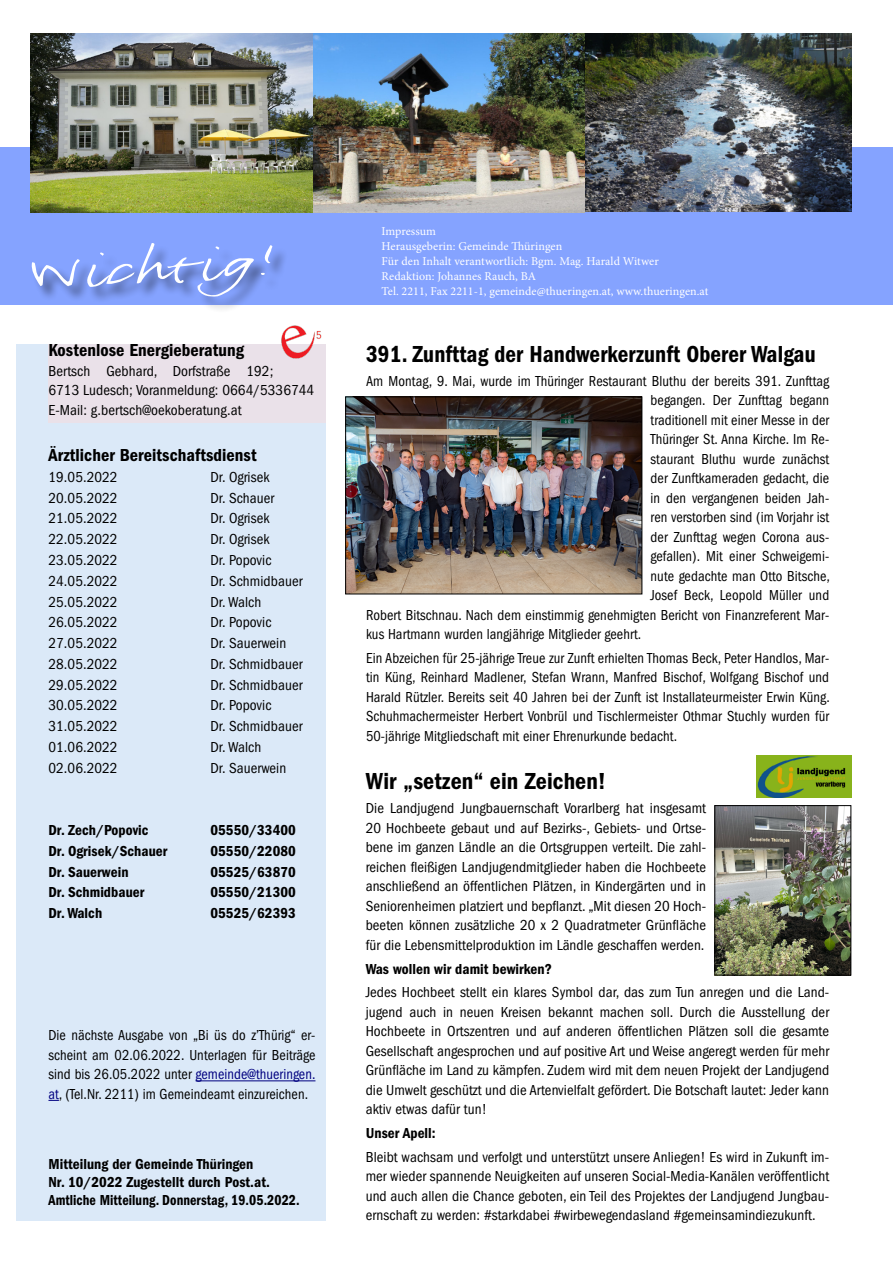
<style>
.page{position:relative;width:893px;height:1263px;background:#fff}
.page>*{position:absolute;margin:0;border:0;box-sizing:border-box;transform-origin:0 0}
.t1{font:24px "ITC Franklin Gothic Std Dm Cd";letter-spacing:.005em;color:#000;scale:.96 1}
.t2{font:24px "ITC Franklin Gothic Std Dm Cd";letter-spacing:.005em;color:#000}
.t3{font:18px "ITC Franklin Gothic Std Dm Cd";letter-spacing:.005em;color:#000}
.t4{font:condensed 15px/19.5px "ITC Franklin Gothic Std";letter-spacing:.005em;color:#000;text-align:justify}
.t5{font:condensed 15px/19.5px "ITC Franklin Gothic Std";letter-spacing:.005em;color:#000;text-align:justify;scale:.96 1}
.t6{font:15px/18px "ITC Franklin Gothic Std Dm Cd";letter-spacing:.005em;color:#000}
.t7{font:12px/15px "Minion Pro";letter-spacing:.005em;color:#fff}
.s1{color:#000080}
</style>
<div class="page">
<div style="left:0;top:147px;width:893px;height:158px;background:#85a3ff"></div>
<div style="left:32px;top:244px;width:256px;height:69px;background:#000;opacity:.5"></div>
<svg style="left:31px;top:243px;width:244px;height:54px"></svg>
<img style="left:243px;top:33px;width:608px;height:180px">
<img style="left:31px;top:33px;width:282px;height:179px">
<div style="left:16px;top:344px;width:310px;height:876px;background:#dbe9f8"></div>
<hr style="left:196px;top:1080px;width:119px;height:1px;background:#000080">
<div style="left:48px;top:344px;width:278px;height:78px;background:#eae1e9"></div>
<img style="left:281px;top:325px;width:41px;height:34px">
<img style="left:717px;top:807px;width:132px;height:166px">
<div style="left:715px;top:805px;width:136px;height:170px;border:1px solid #000"></div>
<img style="left:757px;top:755px;width:95px;height:42px">
<img style="left:347px;top:399px;width:293px;height:193px">
<div style="left:345px;top:397px;width:297px;height:197px;border:1px solid #000"></div>
<p class="t3" style="left:48px;top:340px;width:197px">Kostenlose Energieberatung</p>
<p class="t4" style="left:48px;top:361px;width:267px;text-align:left">Bertsch Gebhard, Dorfstraße 192;<br>6713 Ludesch; Voranmeldung: 0664/5336744<br>E-Mail: g.bertsch@oekoberatung.at</p>
<p class="t3" style="left:48px;top:445px;width:210px">Ärztlicher Bereitschaftsdienst</p>
<p class="t4" style="left:48px;top:467px;width:71px">19.05.2022</p>
<p class="t4" style="left:210px;top:467px;width:61px">Dr. Ogrisek</p>
<p class="t4" style="left:48px;top:488px;width:71px">20.05.2022</p>
<p class="t4" style="left:210px;top:488px;width:65px">Dr. Schauer</p>
<p class="t4" style="left:48px;top:509px;width:71px">21.05.2022</p>
<p class="t4" style="left:210px;top:509px;width:61px">Dr. Ogrisek</p>
<p class="t4" style="left:48px;top:530px;width:71px">22.05.2022</p>
<p class="t4" style="left:210px;top:530px;width:61px">Dr. Ogrisek</p>
<p class="t4" style="left:48px;top:550px;width:71px">23.05.2022</p>
<p class="t4" style="left:210px;top:550px;width:63px">Dr. Popovic</p>
<p class="t4" style="left:48px;top:571px;width:71px">24.05.2022</p>
<p class="t4" style="left:210px;top:571px;width:94px">Dr. Schmidbauer</p>
<p class="t4" style="left:48px;top:592px;width:71px">25.05.2022</p>
<p class="t4" style="left:210px;top:592px;width:52px">Dr. Walch</p>
<p class="t4" style="left:48px;top:613px;width:71px">26.05.2022</p>
<p class="t4" style="left:210px;top:613px;width:63px">Dr. Popovic</p>
<p class="t4" style="left:48px;top:633px;width:71px">27.05.2022</p>
<p class="t4" style="left:210px;top:633px;width:77px">Dr. Sauerwein</p>
<p class="t4" style="left:48px;top:654px;width:71px">28.05.2022</p>
<p class="t4" style="left:210px;top:654px;width:94px">Dr. Schmidbauer</p>
<p class="t4" style="left:48px;top:675px;width:71px">29.05.2022</p>
<p class="t4" style="left:210px;top:675px;width:94px">Dr. Schmidbauer</p>
<p class="t4" style="left:48px;top:696px;width:71px">30.05.2022</p>
<p class="t4" style="left:210px;top:696px;width:63px">Dr. Popovic</p>
<p class="t4" style="left:48px;top:717px;width:71px">31.05.2022</p>
<p class="t4" style="left:210px;top:717px;width:94px">Dr. Schmidbauer</p>
<p class="t4" style="left:48px;top:737px;width:71px">01.06.2022</p>
<p class="t4" style="left:210px;top:737px;width:52px">Dr. Walch</p>
<p class="t4" style="left:48px;top:758px;width:71px">02.06.2022</p>
<p class="t4" style="left:210px;top:758px;width:77px">Dr. Sauerwein</p>
<p class="t6" style="left:48px;top:821px;width:102px">Dr. Zech/Popovic</p>
<p class="t6" style="left:210px;top:821px;width:87px">05550/33400</p>
<p class="t6" style="left:48px;top:842px;width:121px">Dr. Ogrisek/Schauer</p>
<p class="t6" style="left:210px;top:842px;width:87px">05550/22080</p>
<p class="t6" style="left:48px;top:863px;width:82px">Dr. Sauerwein</p>
<p class="t6" style="left:210px;top:863px;width:87px">05525/63870</p>
<p class="t6" style="left:48px;top:883px;width:98px">Dr. Schmidbauer</p>
<p class="t6" style="left:210px;top:883px;width:87px">05550/21300</p>
<p class="t6" style="left:48px;top:904px;width:55px">Dr. Walch</p>
<p class="t6" style="left:210px;top:904px;width:87px">05525/62393</p>
<p class="t5" style="left:48px;top:1026px;width:280px">Die nächste Ausgabe von „Bi üs do z’Thürig“ er&shy;scheint am 02.06.2022. Unterlagen für Beiträge sind bis 26.05.2022 unter <span class="s1">gemeinde@thueringen. at</span>, (Tel.Nr. 2211) im Gemeindeamt einzureichen.</p>
<p class="t6" style="left:48px;top:1155px;width:253px">Mitteilung der Gemeinde Thüringen<br>Nr. 10/2022 Zugestellt durch Post.at.<br>Amtliche Mitteilung. Donnerstag, 19.05.2022.</p>
<p class="t7" style="left:382px;top:224px;width:328px">Impressum<br>Herausgeberin: Gemeinde Thüringen<br>Für den Inhalt verantwortlich: Bgm. Mag. Harald Witwer Redaktion: Johannes Rauch, BA<br>Tel. 2211, Fax 2211-1, gemeinde@thueringen.at, www.thueringen.at</p>
<h1 class="t1" style="left:366px;top:340px;width:470px">391. Zunfttag der Handwerkerzunft Oberer Walgau</h1>
<p class="t5" style="left:366px;top:371px;width:484px">Am Montag, 9. Mai, wurde im Thüringer Restaurant Bluthu der bereits 391. Zunfttag</p>
<p class="t5" style="left:651px;top:390px;width:188px">begangen. Der Zunfttag begann</p>
<p class="t5" style="left:651px;top:410px;width:188px">traditionell mit einer Messe in der</p>
<p class="t5" style="left:651px;top:429px;width:188px">Thüringer St. Anna Kirche. Im Re-</p>
<p class="t5" style="left:651px;top:449px;width:188px">staurant Bluthu wurde zunächst</p>
<p class="t5" style="left:651px;top:468px;width:188px">der Zunftkameraden gedacht, die</p>
<p class="t5" style="left:651px;top:488px;width:188px">in den vergangenen beiden Jah-</p>
<p class="t5" style="left:651px;top:507px;width:188px">ren verstorben sind (im Vorjahr ist</p>
<p class="t5" style="left:651px;top:527px;width:188px">der Zunfttag wegen Corona aus-</p>
<p class="t5" style="left:651px;top:546px;width:188px">gefallen). Mit einer Schweigemi-</p>
<p class="t5" style="left:651px;top:566px;width:188px">nute gedachte man Otto Bitsche,</p>
<p class="t5" style="left:651px;top:585px;width:188px">Josef Beck, Leopold Müller und</p>
<p class="t5" style="left:366px;top:605px;width:484px">Robert Bitschnau. Nach dem einstimmig genehmigten Bericht von Finanzreferent Mar-</p>
<p class="t5" style="left:366px;top:624px;width:288px">kus Hartmann wurden langjährige Mitglieder geehrt.</p>
<p class="t5" style="left:366px;top:648px;width:485px">Ein Abzeichen für 25-jährige Treue zur Zunft erhielten Thomas Beck, Peter Handlos, Mar&shy;tin Küng, Reinhard Madlener, Stefan Wrann, Manfred Bischof, Wolfgang Bischof und Harald Rützler. Bereits seit 40 Jahren bei der Zunft ist Installateurmeister Erwin Küng.<br>Schuhmachermeister Herbert Vonbrül und Tischlermeister Othmar Stuchly wurden für 50-jährige Mitgliedschaft mit einer Ehrenurkunde bedacht.</p>
<h1 class="t2" style="left:366px;top:768px;width:242px">Wir „setzen“ ein Zeichen!</h1>
<p class="t4" style="left:366px;top:799px;width:342px">Die Landjugend Jungbauernschaft Vorarlberg hat insgesamt 20 Hochbeete gebaut und auf Bezirks-, Gebiets- und Ortse&shy;bene im ganzen Ländle an die Ortsgruppen verteilt. Die zahl&shy;reichen fleißigen Landjugendmitglieder haben die Hochbeete anschließend an öffentlichen Plätzen, in Kindergärten und in Seniorenheimen platziert und bepflanzt. „Mit diesen 20 Hoch&shy;beeten können zusätzliche 20 x 2 Quadratmeter Grünfläche für die Lebensmittelproduktion im Ländle geschaffen werden.</p>
<p class="t6" style="left:366px;top:959px;width:188px">Was wollen wir damit bewirken?</p>
<p class="t4" style="left:366px;top:983px;width:465px">Jedes Hochbeet stellt ein klares Symbol dar, das zum Tun anregen und die Land&shy;jugend auch in neuen Kreisen bekannt machen soll. Durch die Ausstellung der Hochbeete in Ortszentren und auf anderen öffentlichen Plätzen soll die gesamte Gesellschaft angesprochen und auf positive Art und Weise angeregt werden für mehr Grünfläche im Land zu kämpfen. Zudem wird mit dem neuen Projekt der Landjugend die Umwelt geschützt und die Artenvielfalt gefördert. Die Botschaft lautet: Jeder kann aktiv etwas dafür tun!</p>
<p class="t6" style="left:366px;top:1124px;width:72px">Unser Apell:</p>
<p class="t4" style="left:366px;top:1147px;width:465px">Bleibt wachsam und verfolgt und unterstützt unsere Anliegen! Es wird in Zukunft im&shy;mer wieder spannende Neuigkeiten auf unseren Social-Media-Kanälen veröffentlicht und auch allen die Chance geboten, ein Teil des Projektes der Landjugend Jungbau&shy;ernschaft zu werden: #starkdabei #wirbewegendasland #gemeinsamindiezukunft.</p>
</div>
